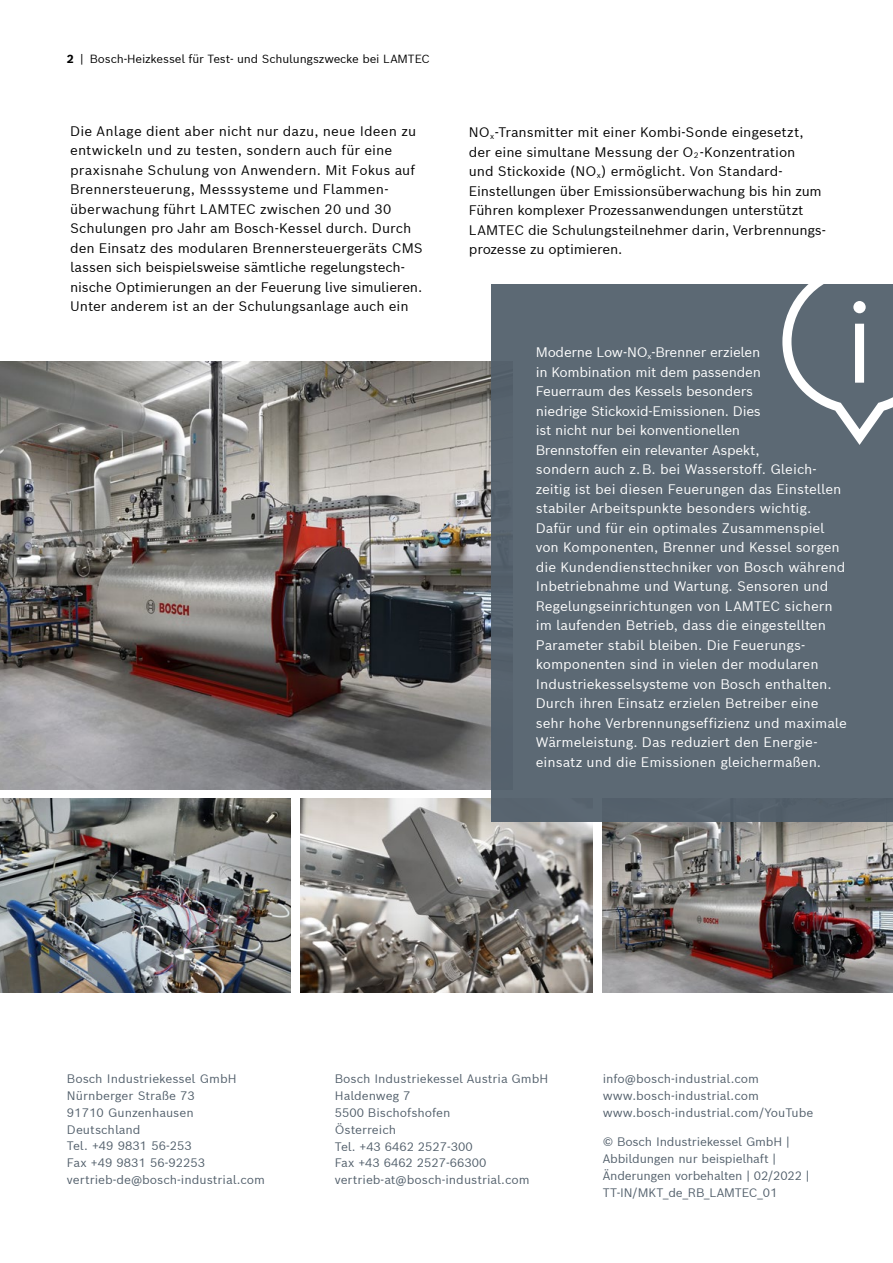
<style>
.page{position:relative;width:893px;height:1263px;background:#fff}
.page>*{position:absolute;margin:0;border:0;box-sizing:border-box;transform-origin:0 0}
.t1{font:13.5px/19.5px "Bosch Sans";color:#fff}
.t2{font:13.5px/19.5px "Bosch Sans";letter-spacing:-.005em;color:#000}
.t3{font:12px/17px "Bosch Sans";color:#525f6b}
.t4{font:11.55px "Bosch Sans";letter-spacing:-.01em;color:#000}
.s1{font-weight:700}
</style>
<div class="page">
<img style="left:0;top:361px;width:491px;height:428px">
<img style="left:300px;top:798px;width:293px;height:195px">
<img style="left:603px;top:822px;width:290px;height:171px">
<img style="left:0;top:798px;width:290px;height:195px">
<div style="left:491px;top:284px;width:402px;height:538px;background:#5c6974"></div>
<svg style="left:782px;top:284px;width:111px;height:161px"></svg>
<p class="t4" style="left:67px;top:51px;width:365px"><span class="s1">2</span> | Bosch-Heizkessel für Test- und Schulungszwecke bei LAMTEC</p>
<p class="t2" style="left:70px;top:121px;width:354px">Die Anlage dient aber nicht nur dazu, neue Ideen zu entwickeln und zu testen, sondern auch für eine praxisnahe Schulung von Anwendern. Mit Fokus auf Brennersteuerung, Messsysteme und Flammen&shy;überwachung führt LAMTEC zwischen 20 und 30<br>Schulungen pro Jahr am Bosch-Kessel durch. Durch den Einsatz des modularen Brennersteuergeräts CMS lassen sich beispielsweise sämtliche regelungstech&shy;nische Optimierungen an der Feuerung live simulieren.<br>Unter anderem ist an der Schulungsanlage auch ein</p>
<p class="t2" style="left:469px;top:122px;width:359px">NO<sub>x</sub>-Transmitter mit einer Kombi-Sonde eingesetzt, der eine simultane Messung der O<sub>2</sub>-Konzentration<br>und Stickoxide (NO<sub>x</sub>) ermöglicht. Von Standard-Einstellungen über Emissionsüberwachung bis hin zum Führen komplexer Prozessanwendungen unterstützt LAMTEC die Schulungsteilnehmer darin, Verbrennungs&shy;prozesse zu optimieren.</p>
<p class="t1" style="left:536px;top:342px;width:313px">Moderne Low-NO<sub>x</sub>-Brenner erzielen<br>in Kombination mit dem passenden<br>Feuerraum des Kessels besonders<br>niedrige Stickoxid-Emissionen. Dies<br>ist nicht nur bei konventionellen<br>Brennstoffen ein relevanter Aspekt,<br>sondern auch z. B. bei Wasserstoff. Gleich&shy;zeitig ist bei diesen Feuerungen das Einstellen stabiler Arbeitspunkte besonders wichtig.<br>Dafür und für ein optimales Zusammenspiel von Komponenten, Brenner und Kessel sorgen die Kundendiensttechniker von Bosch während Inbetriebnahme und Wartung. Sensoren und Regelungseinrichtungen von LAMTEC sichern im laufenden Betrieb, dass die eingestellten Parameter stabil bleiben. Die Feuerungs&shy;komponenten sind in vielen der modularen Industriekesselsysteme von Bosch enthalten.<br>Durch ihren Einsatz erzielen Betreiber eine sehr hohe Verbrennungseffizienz und maximale Wärmeleistung. Das reduziert den Energie&shy;einsatz und die Emissionen gleichermaßen.</p>
<p class="t3" style="left:67px;top:1069px;width:200px">Bosch Industriekessel GmbH<br>Nürnberger Straße 73<br>91710 Gunzenhausen<br>Deutschland<br>Tel. +49 9831 56-253<br>Fax +49 9831 56-92253 vertrieb-de@bosch-industrial.com</p>
<p class="t3" style="left:603px;top:1069px;width:212px">info@bosch-industrial.com www.bosch-industrial.com www.bosch-industrial.com/YouTube</p>
<p class="t3" style="left:335px;top:1069px;width:215px">Bosch Industriekessel Austria GmbH<br>Haldenweg 7<br>5500 Bischofshofen<br>Österreich<br>Tel. +43 6462 2527-300<br>Fax +43 6462 2527-66300 vertrieb-at@bosch-industrial.com</p>
<p class="t3" style="left:603px;top:1132px;width:208px">© Bosch Industriekessel GmbH |<br>Abbildungen nur beispielhaft |<br>Änderungen vorbehalten | 02/2022 |<br>TT-IN/MKT_de_RB_LAMTEC_01</p>
</div>
